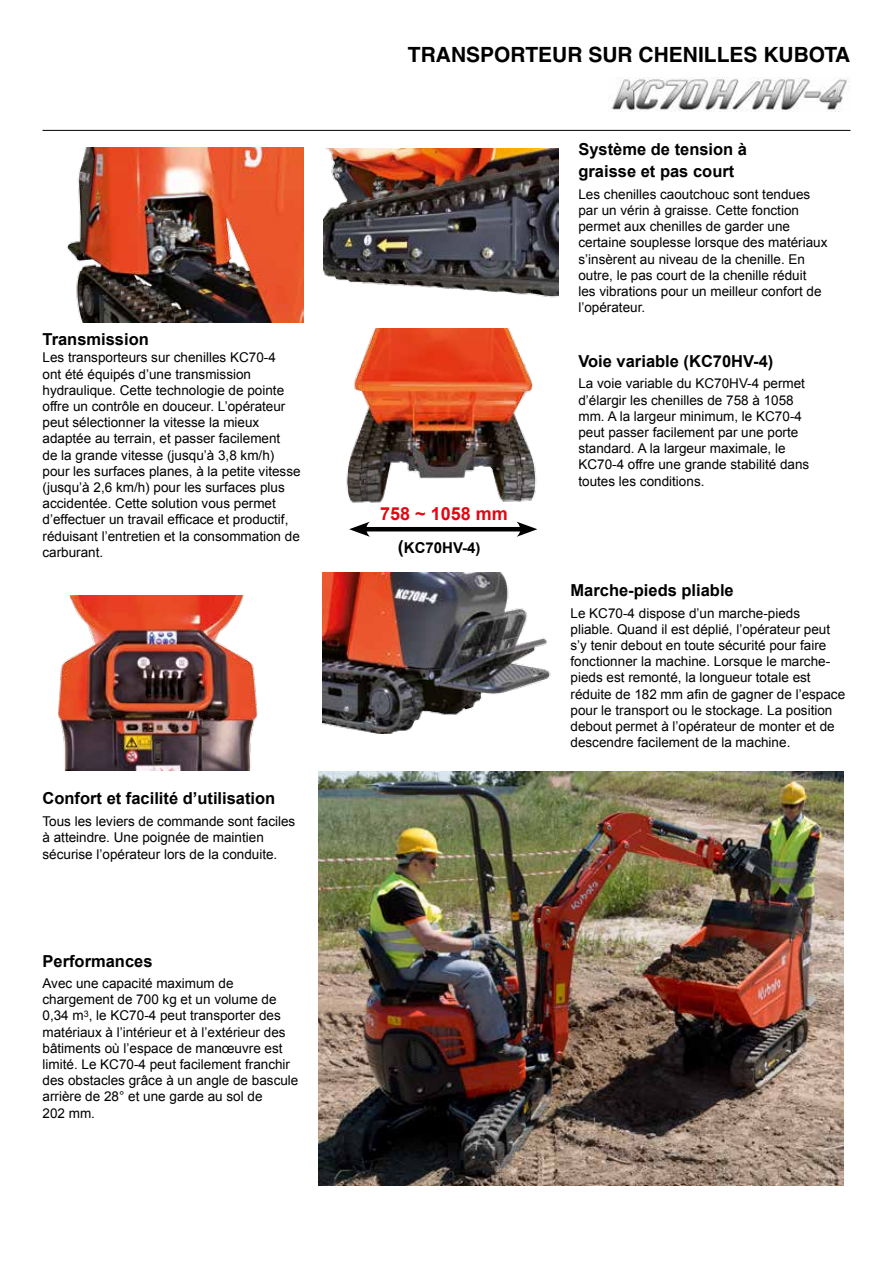
<style>
.page{position:relative;width:893px;height:1263px;background:#fff}
.page>*{position:absolute;margin:0;border:0;box-sizing:border-box;transform-origin:0 0}
.t1{font:700 21px "Helvetica CE";color:#000}
.t2{font:700 18px "Arial";color:#e30613}
.t3{font:700 16.5px/21.6px "Arial";color:#000}
.t4{font:700 15px "Arial";color:#000}
.t5{font:13.5px/16.2px "Arial";color:#000}
.s1{font-size:18px}
</style>
<div class="page">
<img style="left:66px;top:148px;width:238px;height:174px">
<img style="left:58px;top:596px;width:200px;height:175px">
<img style="left:611px;top:77px;width:239px;height:34px">
<img style="left:323px;top:148px;width:236px;height:150px">
<img style="left:346px;top:328px;width:191px;height:175px">
<img style="left:322px;top:573px;width:229px;height:161px">
<img style="left:319px;top:771px;width:524px;height:414px">
<hr style="left:43px;top:130px;width:807px;height:1px;background:#000">
<hr style="left:362px;top:527px;width:163px;height:4px;background:#000">
<svg style="left:349px;top:522px;width:21px;height:15px"></svg>
<svg style="left:517px;top:522px;width:20px;height:15px"></svg>
<p class="t3" style="left:43px;top:329px;width:108px">Transmission</p>
<p class="t5" style="left:43px;top:350px;width:260px">Les transporteurs sur chenilles KC70-4<br>ont été équipés d’une transmission hydraulique. Cette technologie de pointe offre un contrôle en douceur. L’opérateur peut sélectionner la vitesse la mieux adaptée au terrain, et passer facilement<br>de la grande vitesse (jusqu’à 3,8 km/h) pour les surfaces planes, à la petite vitesse (jusqu’à 2,6 km/h) pour les surfaces plus accidentée. Cette solution vous permet d’effectuer un travail efficace et productif, réduisant l’entretien et la consommation de carburant.</p>
<p class="t3" style="left:43px;top:788px;width:234px">Confort et facilité d’utilisation</p>
<p class="t5" style="left:43px;top:813px;width:254px">Tous les leviers de commande sont faciles à atteindre. Une poignée de maintien sécurise l’opérateur lors de la conduite.</p>
<p class="t3" style="left:43px;top:950px;width:112px">Performances</p>
<p class="t5" style="left:43px;top:975px;width:257px">Avec une capacité maximum de chargement de 700 kg et un volume de 0,34 m<sup>3</sup>, le KC70-4 peut transporter des matériaux à l’intérieur et à l’extérieur des bâtiments où l’espace de manœuvre est limité. Le KC70-4 peut facilement franchir des obstacles grâce à un angle de bascule arrière de 28° et une garde au sol de<br>202 mm.</p>
<h1 class="t1" style="left:408px;top:42px;width:444px">TRANSPORTEUR SUR CHENILLES KUBOTA</h1>
<p class="t3" style="left:578px;top:139px;width:170px">Système de tension à graisse et pas court</p>
<p class="t5" style="left:578px;top:186px;width:251px">Les chenilles caoutchouc sont tendues par un vérin à graisse. Cette fonction permet aux chenilles de garder une certaine souplesse lorsque des matériaux s’insèrent au niveau de la chenille. En outre, le pas court de la chenille réduit<br>les vibrations pour un meilleur confort de l’opérateur.</p>
<p class="t3" style="left:578px;top:351px;width:197px">Voie variable (KC70HV-4)</p>
<h2 class="t2" style="left:380px;top:502px;width:129px">758 ~ 1058 mm</h2>
<p class="t4" style="left:398px;top:537px;width:84px"><span class="s1">(</span>KC70HV-4)</p>
<p class="t5" style="left:578px;top:376px;width:232px">La voie variable du KC70HV-4 permet d’élargir les chenilles de 758 à 1058 mm. A la largeur minimum, le KC70-4 peut passer facilement par une porte standard. A la largeur maximale, le KC70-4 offre une grande stabilité dans toutes les conditions.</p>
<p class="t3" style="left:571px;top:579px;width:165px">Marche-pieds pliable</p>
<p class="t5" style="left:570px;top:605px;width:276px">Le KC70-4 dispose d’un marche-pieds pliable. Quand il est déplié, l’opérateur peut s’y tenir debout en toute sécurité pour faire fonctionner la machine. Lorsque le marche&shy;pieds est remonté, la longueur totale est réduite de 182 mm afin de gagner de l’espace pour le transport ou le stockage. La position debout permet à l’opérateur de monter et de descendre facilement de la machine.</p>
</div>
